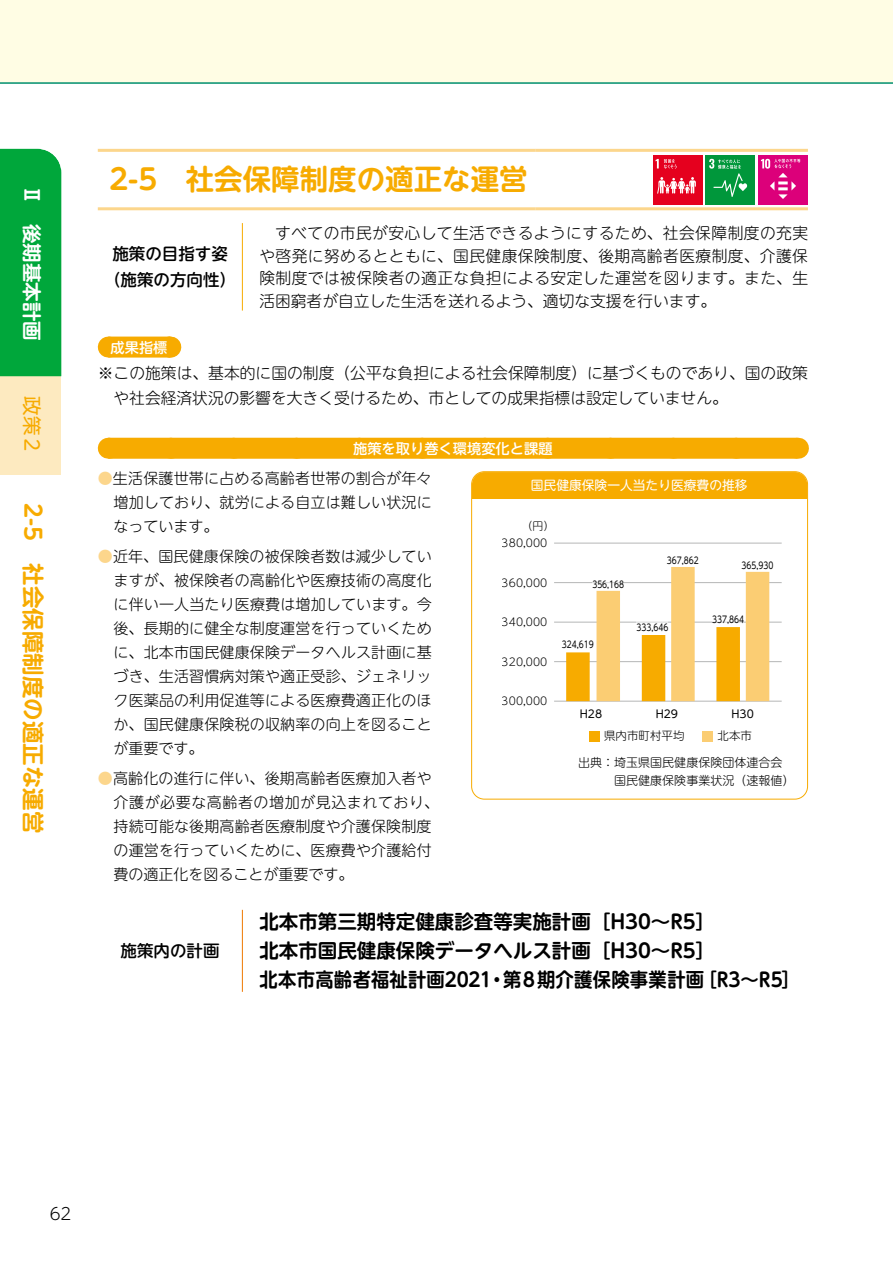
<style>
.page{position:relative;width:893px;height:1263px;background:#fff}
.page>*{position:absolute;margin:0;border:0;box-sizing:border-box;transform-origin:0 0}
.t1{font:700 28.5px "UD Shin M Go Pr 6 N De";color:#f7ab00}
.t2{font:700 22.5px "UD Shin M Go Pr 6 N De";color:#f7ab00}
.t3{font:700 19.5px/29.1px "UD Shin M Go Pr 6 N De";color:#000}
.t4{font:700 19.5px "UD Shin M Go Pr 6 N De";color:#fff}
.t5{font:19.5px "UD Shin M Go Pr 6 N";color:#f7ab00}
.t6{font:500 16.5px/25.5px "UD Shin M Go Pr 6 N";color:#000;text-align:center}
.t7{font:300 16.5px "UD Shin M Go Pr 6 N";color:#000}
.t8{font:300 15.75px/22.5px "UD Shin M Go Pr 6 N";color:#000;text-align:justify}
.t9{font:300 15px/24px "UD Shin M Go Pr 6 N";letter-spacing:.01em;color:#000;text-align:justify}
.t10{font:500 14.25px "UD Shin M Go Pr 6 N";color:#fff}
.t11{font:12.75px "UD Shin M Go Pr 6 N";color:#fff}
.t12{font:300 12px/18px "UD Shin M Go Pr 6 N";color:#000}
.t13{font:300 11.55px "UD Shin M Go Pr 6 N";color:#000}
.t14{font:300 10.8px "UD Shin M Go Pr 6 N";color:#000}
.t15{font:10.8px "UD Shin M Go Pr 6 N";color:#000}
.t16{font:9.45px "UD Shin M Go Pr 6 N";color:#000;scale:.8 1}
.s1{color:#fcd68c}
</style>
<div class="page">
<div style="left:0;top:376px;width:61px;height:99px;background:#fdeac0"></div>
<div style="left:0;top:149px;width:61px;height:227px;background:#00a73b"></div>
<div style="left:0;top:0;width:893px;height:84px;background:#fffde4"></div>
<div style="left:108px;top:337px;width:62px;height:21px;background:#f7ab00"></div>
<svg style="left:139px;top:337px;width:32px;height:21px"></svg>
<div style="left:108px;top:438px;width:689px;height:21px;background:#f7ab00"></div>
<svg style="left:171px;top:458px;width:595px;height:1px"></svg>
<svg style="left:797px;top:438px;width:1px;height:21px"></svg>
<hr style="left:98px;top:149px;width:438px;height:3px;background:#fcd68c">
<hr style="left:536px;top:149px;width:272px;height:3px;background:#fcd68c">
<hr style="left:98px;top:207px;width:438px;height:3px;background:#fcd68c">
<hr style="left:536px;top:207px;width:272px;height:3px;background:#fcd68c">
<div style="left:653px;top:155px;width:49px;height:50px;background:#e5001e"></div>
<svg style="left:657px;top:177px;width:39px;height:17px"></svg>
<svg style="left:655px;top:159px;width:22px;height:10px"></svg>
<div style="left:705px;top:155px;width:50px;height:50px;background:#00973b"></div>
<svg style="left:709px;top:159px;width:39px;height:38px"></svg>
<div style="left:758px;top:155px;width:50px;height:50px;background:#dc007a"></div>
<svg style="left:761px;top:159px;width:39px;height:40px"></svg>
<hr style="left:242px;top:223px;width:1px;height:88px;background:#f7ab00">
<hr style="left:242px;top:910px;width:1px;height:82px;background:#ee7800">
<div style="left:472px;top:472px;width:335px;height:26px;background:#f7ab00"></div>
<hr style="left:554px;top:543px;width:228px;height:1px;background:#b5b6b6">
<hr style="left:554px;top:582px;width:228px;height:1px;background:#b5b6b6">
<hr style="left:554px;top:622px;width:228px;height:1px;background:#b5b6b6">
<hr style="left:554px;top:661px;width:228px;height:1px;background:#b5b6b6">
<hr style="left:554px;top:701px;width:228px;height:1px;background:#b5b6b6">
<svg style="left:566px;top:567px;width:203px;height:134px"></svg>
<div style="left:562px;top:638px;width:32px;height:13px;background:#fff"></div>
<div style="left:592px;top:578px;width:32px;height:13px;background:#fff"></div>
<div style="left:742px;top:559px;width:31px;height:13px;background:#fff"></div>
<div style="left:636px;top:621px;width:32px;height:13px;background:#fff"></div>
<svg style="left:712px;top:613px;width:32px;height:13px"></svg>
<div style="left:589px;top:731px;width:10px;height:10px;background:#f7ab00"></div>
<div style="left:703px;top:731px;width:10px;height:10px;background:#fbcd73"></div>
<div style="left:471px;top:471px;width:337px;height:328px;border:1px solid #f7ab00;border-radius:13px"></div>
<h3 class="t4" style="left:49px;top:185px;width:157px;rotate:90deg">Ⅱ　後期基本計画</h3>
<h3 class="t5" style="left:48px;top:396px;width:60px;rotate:90deg">政策２</h3>
<h2 class="t2" style="left:52px;top:503px;width:332px;rotate:90deg">2-5　社会保障制度の適正な運営</h2>
<h1 class="t1" style="left:109px;top:155px;width:420px">2-5　社会保障制度の適正な運営</h1>
<p class="t6" style="left:104px;top:240px;width:133px">施策の目指す姿（施策の方向性）</p>
<p class="t8" style="left:259px;top:221px;width:550px;text-indent:16px">すべての市民が安心して生活できるようにするため、社会保障制度の充実や啓発に努めるとともに、国民健康保険制度、後期高齢者医療制度、介護保険制度では被保険者の適正な負担による安定した運営を図ります。また、生活困窮者が自立した生活を送れるよう、適切な支援を行います。</p>
<p class="t10" style="left:111px;top:335px;width:58px">成果指標</p>
<p class="t8" style="left:114px;top:359px;width:696px;line-height:25.5px;text-indent:-16px">※この施策は、基本的に国の制度（公平な負担による社会保障制度）に基づくものであり、国の政策や社会経済状況の影響を大きく受けるため、市としての成果指標は設定していません。</p>
<p class="t10" style="left:353px;top:437px;width:201px">施策を取り巻く環境変化と課題</p>
<p class="t9" style="left:114px;top:465px;width:320px;text-indent:-16px"><span class="s1">●</span>生活保護世帯に占める高齢者世帯の割合が年々増加しており、就労による自立は難しい状況になっています。</p>
<p class="t9" style="left:114px;top:543px;width:320px;text-indent:-16px"><span class="s1">●</span>近年、国民健康保険の被保険者数は減少していますが、被保険者の高齢化や医療技術の高度化に伴い一人当たり医療費は増加しています。今後、長期的に健全な制度運営を行っていくために、北本市国民健康保険データヘルス計画に基づき、生活習慣病対策や適正受診、ジェネリック医薬品の利用促進等による医療費適正化のほか、国民健康保険税の収納率の向上を図ることが重要です。</p>
<p class="t9" style="left:114px;top:766px;width:327px;text-align:left;text-indent:-16px"><span class="s1">●</span>高齢化の進行に伴い、後期高齢者医療加入者や介護が必要な高齢者の増加が見込まれており、持続可能な後期高齢者医療制度や介護保険制度の運営を行っていくために、医療費や介護給付費の適正化を図ることが重要です。</p>
<p class="t11" style="left:531px;top:475px;width:218px">国民健康保険一人当たり医療費の推移</p>
<p class="t14" style="left:522px;top:517px;width:34px">（円）</p>
<p class="t14" style="left:502px;top:534px;width:47px">380,000</p>
<p class="t14" style="left:502px;top:574px;width:47px">360,000</p>
<p class="t14" style="left:502px;top:613px;width:47px">340,000</p>
<p class="t14" style="left:502px;top:653px;width:47px">320,000</p>
<p class="t14" style="left:502px;top:692px;width:47px">300,000</p>
<p class="t16" style="left:667px;top:552px;width:41px">367,862</p>
<p class="t16" style="left:742px;top:557px;width:41px">365,930</p>
<p class="t16" style="left:592px;top:576px;width:41px">356,168</p>
<p class="t16" style="left:712px;top:611px;width:41px">337,864</p>
<p class="t16" style="left:636px;top:620px;width:41px">333,646</p>
<p class="t16" style="left:562px;top:637px;width:41px">324,619</p>
<p class="t15" style="left:580px;top:705px;width:24px">H28</p>
<p class="t15" style="left:656px;top:705px;width:24px">H29</p>
<p class="t15" style="left:731px;top:705px;width:24px">H30</p>
<p class="t13" style="left:604px;top:726px;width:82px">県内市町村平均</p>
<p class="t13" style="left:717px;top:726px;width:36px">北本市</p>
<p class="t12" style="left:614px;top:752px;width:181px;text-indent:-36px">出典：埼玉県国民健康保険団体連合会国民健康保険事業状況（速報値）</p>
<p class="t6" style="left:121px;top:937px;width:100px">施策内の計画</p>
<h3 class="t3" style="left:259px;top:906px;width:542px">北本市第三期特定健康診査等実施計画［H30～R5］<br>北本市国民健康保険データヘルス計画［H30～R5］<br>北本市高齢者福祉計画2021・第８期介護保険事業計画［R3～R5］</h3>
<p class="t7" style="left:50px;top:1200px;width:23px">62</p>
</div>
